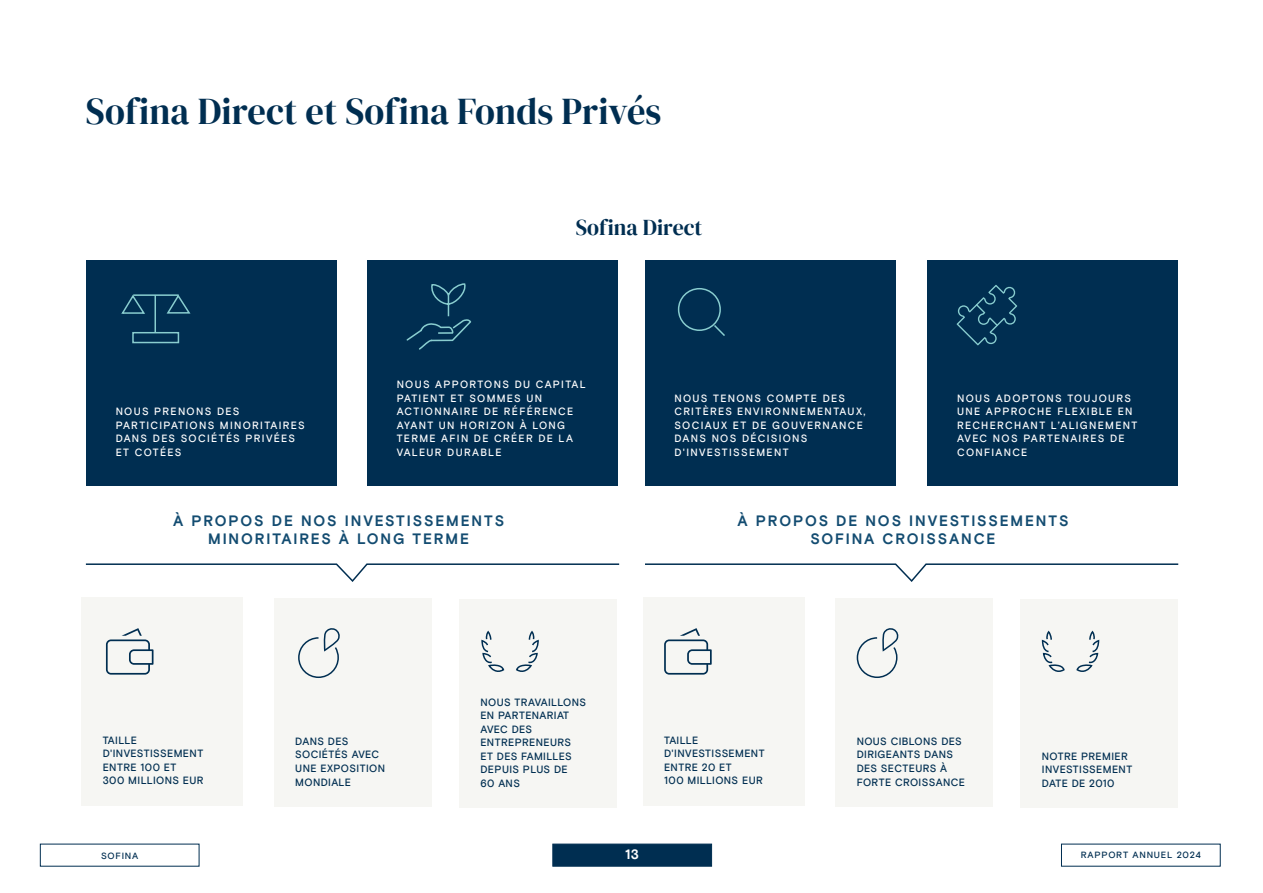
<style>
.page{position:relative;width:1263px;height:893px;background:#fff}
.page>*{position:absolute;margin:0;border:0;box-sizing:border-box;transform-origin:0 0}
.t1{font:37.5px "DM Serif Display";letter-spacing:.005em;color:#002e51}
.t2{font:22.5px "DM Serif Display";letter-spacing:.005em;color:#002e51}
.t3{font:700 15px/18px "Basis Grotesque";letter-spacing:.125em;color:#134c71;text-align:center}
.t4{font:700 13.5px "Basis Grotesque";color:#fff}
.t5{font:500 10.5px/13.5px "Basis Grotesque";letter-spacing:.125em;color:#fff}
.t6{font:500 10.5px/13.5px "Basis Grotesque";letter-spacing:.035em;color:#002e51}
.t7{font:500 9px "Basis Grotesque";letter-spacing:.085em;color:#002e51}
</style>
<div class="page">
<div style="left:553px;top:844px;width:159px;height:22px;background:#002e51"></div>
<div style="left:86px;top:260px;width:250px;height:225px;background:#002e51"></div>
<div style="left:81px;top:597px;width:162px;height:208px;background:#f6f6f3"></div>
<div style="left:643px;top:597px;width:161px;height:208px;background:#f6f6f3"></div>
<div style="left:274px;top:599px;width:157px;height:208px;background:#f6f6f3"></div>
<div style="left:835px;top:599px;width:158px;height:208px;background:#f6f6f3"></div>
<div style="left:459px;top:600px;width:157px;height:208px;background:#f6f6f3"></div>
<div style="left:1020px;top:600px;width:158px;height:208px;background:#f6f6f3"></div>
<div style="left:367px;top:260px;width:250px;height:225px;background:#002e51"></div>
<div style="left:645px;top:260px;width:250px;height:225px;background:#002e51"></div>
<div style="left:927px;top:260px;width:251px;height:225px;background:#002e51"></div>
<hr style="left:154px;top:295px;width:2px;height:38px;background:#89cdcf">
<hr style="left:133px;top:294px;width:46px;height:2px;background:#89cdcf">
<svg style="left:121px;top:294px;width:26px;height:20px"></svg>
<svg style="left:165px;top:294px;width:26px;height:20px"></svg>
<div style="left:132px;top:332px;width:47px;height:11px;border:2px solid #89cdcf"></div>
<svg style="left:406px;top:283px;width:65px;height:67px"></svg>
<div style="left:678px;top:288px;width:43px;height:43px;border:2px solid #89cdcf;border-radius:50%"></div>
<svg style="left:712px;top:323px;width:13px;height:13px"></svg>
<svg style="left:957px;top:285px;width:60px;height:60px"></svg>
<svg style="left:85px;top:563px;width:535px;height:19px"></svg>
<svg style="left:645px;top:563px;width:534px;height:19px"></svg>
<svg style="left:106px;top:628px;width:47px;height:47px"></svg>
<svg style="left:664px;top:628px;width:48px;height:47px"></svg>
<svg style="left:298px;top:628px;width:42px;height:50px"></svg>
<svg style="left:856px;top:628px;width:43px;height:50px"></svg>
<svg style="left:481px;top:630px;width:58px;height:42px"></svg>
<svg style="left:1041px;top:630px;width:59px;height:42px"></svg>
<h1 class="t1" style="left:86px;top:90px;width:577px">Sofina Direct et Sofina Fonds Privés</h1>
<p class="t5" style="left:116px;top:404px;width:190px">NOUS PRENONS DES<br>PARTICIPATIONS MINORITAIRES<br>DANS DES SOCIÉTÉS PRIVÉES<br>ET COTÉES</p>
<h2 class="t2" style="left:576px;top:215px;width:128px">Sofina Direct</h2>
<p class="t5" style="left:397px;top:377px;width:190px">NOUS APPORTONS DU CAPITAL<br>PATIENT ET SOMMES UN<br>ACTIONNAIRE DE RÉFÉRENCE<br>AYANT UN HORIZON À LONG<br>TERME AFIN DE CRÉER DE LA<br>VALEUR DURABLE</p>
<p class="t5" style="left:674px;top:391px;width:193px">NOUS TENONS COMPTE DES<br>CRITÈRES ENVIRONNEMENTAUX,<br>SOCIAUX ET DE GOUVERNANCE<br>DANS NOS DÉCISIONS<br>D'INVESTISSEMENT</p>
<p class="t5" style="left:957px;top:391px;width:182px">NOUS ADOPTONS TOUJOURS<br>UNE APPROCHE FLEXIBLE EN<br>RECHERCHANT L’ALIGNEMENT<br>AVEC NOS PARTENAIRES DE<br>CONFIANCE</p>
<h3 class="t3" style="left:173px;top:512px;width:332px">À PROPOS DE NOS INVESTISSEMENTS<br>MINORITAIRES À LONG TERME</h3>
<h3 class="t3" style="left:737px;top:512px;width:332px">À PROPOS DE NOS INVESTISSEMENTS<br>SOFINA CROISSANCE</h3>
<p class="t6" style="left:480px;top:695px;width:107px">NOUS TRAVAILLONS<br>EN PARTENARIAT<br>AVEC DES<br>ENTREPRENEURS<br>ET DES FAMILLES<br>DEPUIS PLUS DE<br>60 ANS</p>
<p class="t6" style="left:103px;top:733px;width:102px">TAILLE<br>D'INVESTISSEMENT<br>ENTRE 100 ET<br>300 MILLIONS EUR</p>
<p class="t6" style="left:664px;top:733px;width:102px">TAILLE<br>D'INVESTISSEMENT<br>ENTRE 20 ET<br>100 MILLIONS EUR</p>
<p class="t6" style="left:295px;top:734px;width:91px">DANS DES<br>SOCIÉTÉS AVEC<br>UNE EXPOSITION<br>MONDIALE</p>
<p class="t6" style="left:857px;top:734px;width:110px">NOUS CIBLONS DES<br>DIRIGEANTS DANS<br>DES SECTEURS À<br>FORTE CROISSANCE</p>
<p class="t6" style="left:1042px;top:749px;width:92px">NOTRE PREMIER<br>INVESTISSEMENT<br>DATE DE 2010</p>
<p class="t7" style="left:101px;top:850px;width:39px">SOFINA</p>
<p class="t4" style="left:625px;top:847px;width:15px">13</p>
<p class="t7" style="left:1081px;top:849px;width:122px">RAPPORT ANNUEL 2024</p>
</div>
